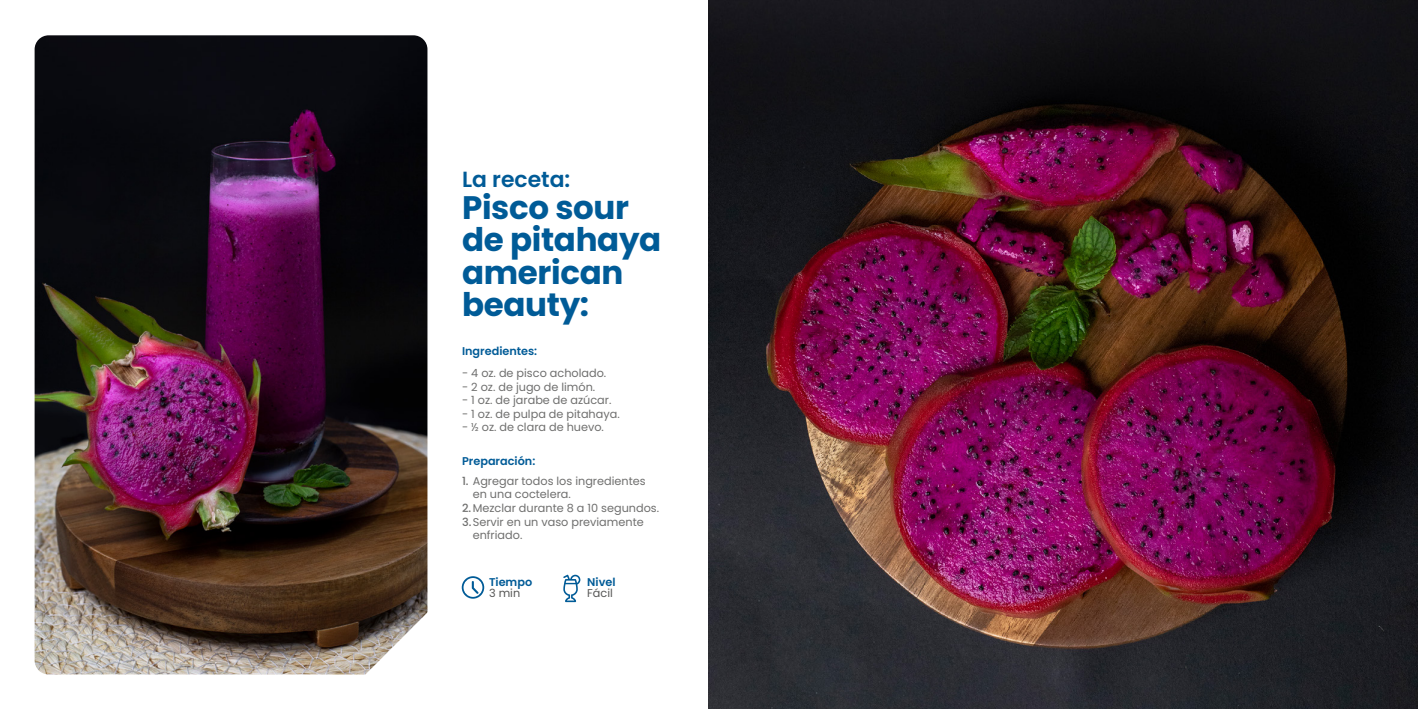
<style>
.page{position:relative;width:1418px;height:709px;background:#fff}
.page>*{position:absolute;margin:0;border:0;box-sizing:border-box;transform-origin:0 0}
.t1{font:700 32.5px/32.5px "Poppins";letter-spacing:-.01em;color:#005b97}
.t2{font:600 21.88px "Poppins";color:#005b97}
.t3{font:11.25px "Poppins";color:#6f6f6e}
.t4{font:600 11.25px "Poppins";color:#005b97}
.t5{font:11.25px "Poppins";color:#575756}
.s1{font-weight:500}
</style>
<div class="page">
<img style="left:35px;top:35px;width:392px;height:639px">
<img style="left:709px;top:0;width:708px;height:709px">
<svg style="left:349px;top:576px;width:135px;height:99px"></svg>
<svg style="left:563px;top:574px;width:17px;height:28px"></svg>
<h2 class="t2" style="left:462px;top:166px;width:110px">La receta:</h2>
<h1 class="t1" style="left:462px;top:191px;width:201px">Pisco sour de pitahaya american beauty:</h1>
<p class="t4" style="left:462px;top:344px;width:77px">Ingredientes:</p>
<p class="t3" style="left:462px;top:367px;width:146px">- 4 oz. de pisco acholado.</p>
<p class="t3" style="left:462px;top:380px;width:135px">- 2 oz. de jugo de limón.</p>
<p class="t3" style="left:462px;top:394px;width:151px">- 1 oz. de jarabe de azúcar.</p>
<p class="t3" style="left:462px;top:407px;width:159px">- 1 oz. de pulpa de pitahaya.</p>
<p class="t3" style="left:462px;top:421px;width:143px">- ½ oz. de clara de huevo.</p>
<p class="t4" style="left:462px;top:454px;width:75px">Preparación:</p>
<p class="t3" style="left:462px;top:474px;width:185px"><span class="s1">1.</span> Agregar todos los ingredientes</p>
<p class="t3" style="left:473px;top:488px;width:100px">en una coctelera.</p>
<p class="t3" style="left:462px;top:501px;width:199px"><span class="s1">2.</span>Mezclar durante 8 a 10 segundos.</p>
<p class="t3" style="left:462px;top:515px;width:183px"><span class="s1">3.</span>Servir en un vaso previamente</p>
<p class="t3" style="left:473px;top:528px;width:51px">enfriado.</p>
<p class="t4" style="left:489px;top:575px;width:45px">Tiempo</p>
<p class="t5" style="left:489px;top:586px;width:33px">3 min</p>
<p class="t4" style="left:587px;top:575px;width:30px">Nivel</p>
<p class="t5" style="left:587px;top:587px;width:27px">Fácil</p>
</div>
